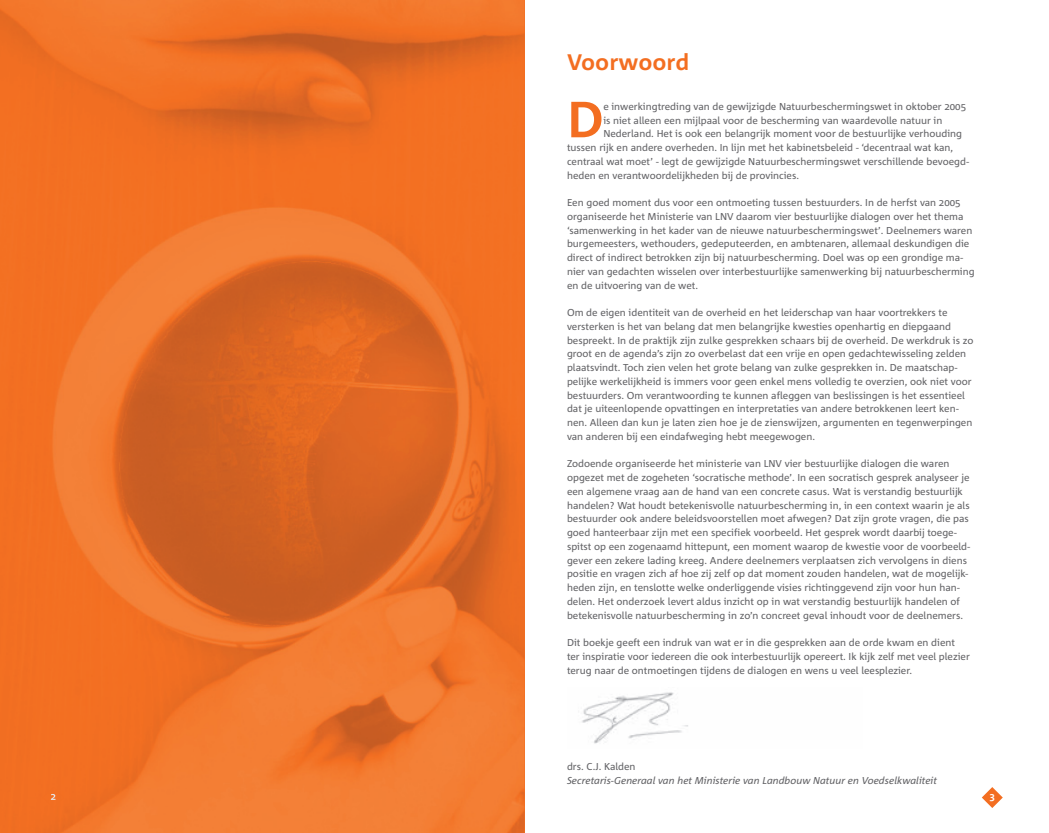
<style>
.page{position:relative;width:1049px;height:833px;background:#fff}
.page>*{position:absolute;margin:0;border:0;box-sizing:border-box;transform-origin:0 0}
.t1{font:50.75px "Agrofont Vet";color:#f36e21}
.t2{font:22.5px "Agrofont Vet";color:#f36e21}
.t3{font:10px/13.8px "Agrofont Normaal";color:#636366}
.t4{font:10px "Agrofont Normaal Cursief";color:#636366}
.t5{font:10px "Agrofont Vet";color:#fff}
</style>
<div class="page">
<svg style="left:982px;top:787px;width:21px;height:21px"></svg>
<img style="left:582px;top:692px;width:106px;height:52px">
<img style="left:0;top:0;width:524px;height:833px">
<svg style="left:43px;top:787px;width:21px;height:21px"></svg>
<h2 class="t2" style="left:567px;top:50px;width:124px">Voorwoord</h2>
<h1 class="t1" style="left:567px;top:92px;width:39px">D</h1>
<p class="t3" style="left:603px;top:100px;width:364px">e inwerkingtreding van de gewijzigde Natuurbeschermingswet in oktober 2005</p>
<p class="t3" style="left:603px;top:113px;width:340px">is niet alleen een mijlpaal voor de bescherming van waardevolle natuur in</p>
<p class="t3" style="left:603px;top:127px;width:360px">Nederland. Het is ook een belangrijk moment voor de bestuurlijke verhouding</p>
<p class="t3" style="left:567px;top:141px;width:388px">tussen rijk en andere overheden. In lijn met het kabinetsbeleid - ‘decentraal wat kan,</p>
<p class="t3" style="left:567px;top:155px;width:403px">centraal wat moet’ - legt de gewijzigde Natuurbeschermingswet verschillende bevoegd-</p>
<p class="t3" style="left:567px;top:168px;width:234px">heden en verantwoordelijkheden bij de provincies.</p>
<p class="t3" style="left:567px;top:196px;width:409px">Een goed moment dus voor een ontmoeting tussen bestuurders. In de herfst van 2005 organiseerde het Ministerie van LNV daarom vier bestuurlijke dialogen over het thema ‘samenwerking in het kader van de nieuwe natuurbeschermingswet’. Deelnemers waren burgemeesters, wethouders, gedeputeerden, en ambtenaren, allemaal deskundigen die direct of indirect betrokken zijn bij natuurbescherming. Doel was op een grondige ma&shy;nier van gedachten wisselen over interbestuurlijke samenwerking bij natuurbescherming en de uitvoering van de wet.</p>
<p class="t3" style="left:567px;top:306px;width:408px">Om de eigen identiteit van de overheid en het leiderschap van haar voortrekkers te versterken is het van belang dat men belangrijke kwesties openhartig en diepgaand bespreekt. In de praktijk zijn zulke gesprekken schaars bij de overheid. De werkdruk is zo groot en de agenda’s zijn zo overbelast dat een vrije en open gedachtewisseling zelden plaatsvindt. Toch zien velen het grote belang van zulke gesprekken in. De maatschap&shy;pelijke werkelijkheid is immers voor geen enkel mens volledig te overzien, ook niet voor bestuurders. Om verantwoording te kunnen afleggen van beslissingen is het essentieel dat je uiteenlopende opvattingen en interpretaties van andere betrokkenen leert ken&shy;nen. Alleen dan kun je laten zien hoe je de zienswijzen, argumenten en tegenwerpingen van anderen bij een eindafweging hebt meegewogen.</p>
<p class="t3" style="left:567px;top:457px;width:405px">Zodoende organiseerde het ministerie van LNV vier bestuurlijke dialogen die waren opgezet met de zogeheten ‘socratische methode’. In een socratisch gesprek analyseer je een algemene vraag aan de hand van een concrete casus. Wat is verstandig bestuurlijk handelen? Wat houdt betekenisvolle natuurbescherming in, in een context waarin je als bestuurder ook andere beleidsvoorstellen moet afwegen? Dat zijn grote vragen, die pas goed hanteerbaar zijn met een specifiek voorbeeld. Het gesprek wordt daarbij toege&shy;spitst op een zogenaamd hittepunt, een moment waarop de kwestie voor de voorbeeld&shy;gever een zekere lading kreeg. Andere deelnemers verplaatsen zich vervolgens in diens positie en vragen zich af hoe zij zelf op dat moment zouden handelen, wat de mogelijk&shy;heden zijn, en tenslotte welke onderliggende visies richtinggevend zijn voor hun han&shy;delen. Het onderzoek levert aldus inzicht op in wat verstandig bestuurlijk handelen of betekenisvolle natuurbescherming in zo’n concreet geval inhoudt voor de deelnemers.</p>
<p class="t3" style="left:567px;top:636px;width:404px">Dit boekje geeft een indruk van wat er in die gesprekken aan de orde kwam en dient ter inspiratie voor iedereen die ook interbestuurlijk opereert. Ik kijk zelf met veel plezier terug naar de ontmoetingen tijdens de dialogen en wens u veel leesplezier.</p>
<p class="t3" style="left:567px;top:760px;width:70px">drs. C.J. Kalden</p>
<p class="t4" style="left:567px;top:775px;width:371px">Secretaris-Generaal van het Ministerie van Landbouw Natuur en Voedselkwaliteit</p>
<p class="t5" style="left:989px;top:791px;width:7px">3</p>
</div>
